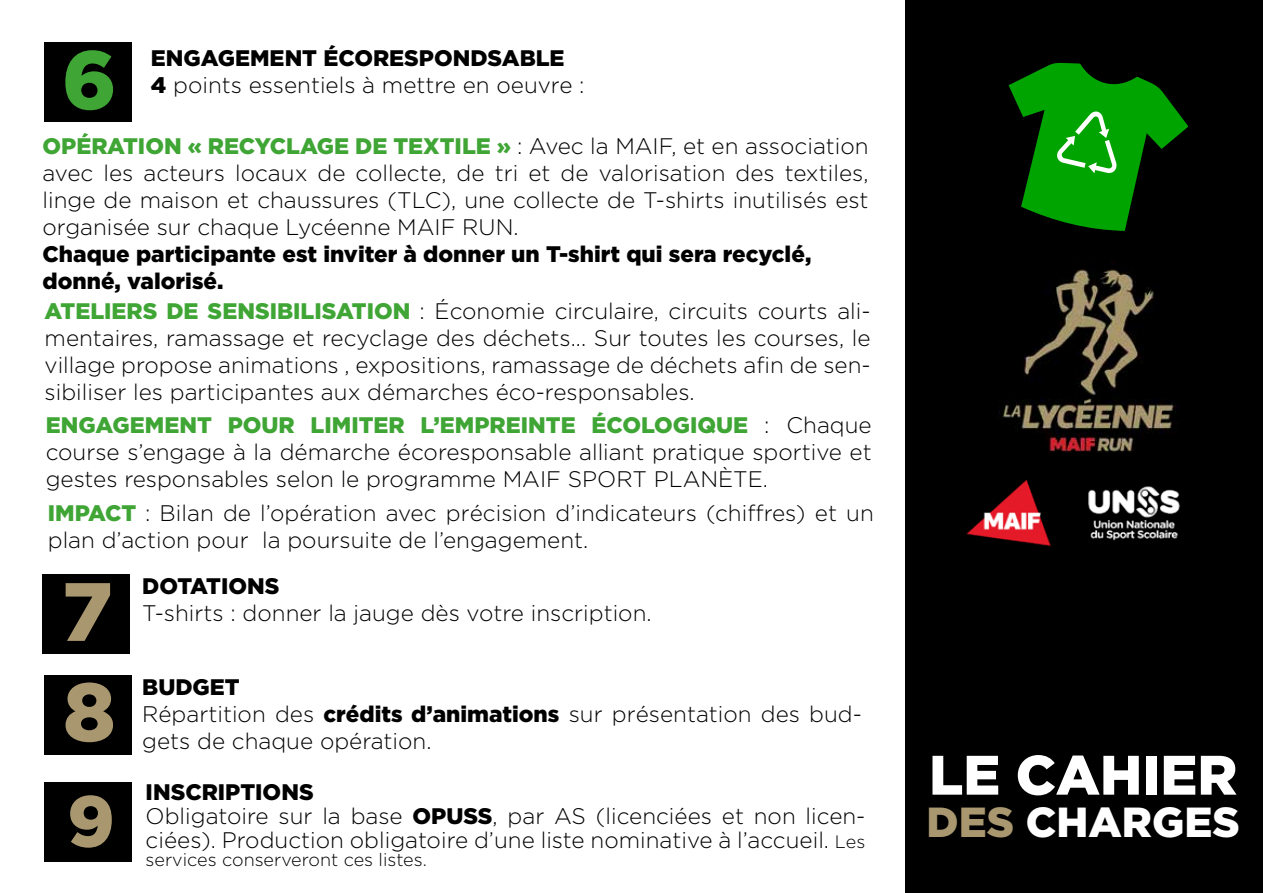
<style>
.page{position:relative;width:1263px;height:893px;background:#fff}
.page>*{position:absolute;margin:0;border:0;box-sizing:border-box;transform-origin:0 0}
.t1{font:900 82.5px/100.4px "Gotham";color:#a9976f}
.t2{font:900 82.5px "Gotham";color:#3fa535}
.t3{font:900 72px "Gotham";color:#a9976f}
.t4{font:900 55.5px "Gotham";color:#fff}
.t5{font:900 42px "Gotham";color:#fff}
.t6{font:300 22.5px/27px "Gotham";color:#000}
.t7{font:900 22.5px/27px "Gotham";color:#000}
.t8{font:300 18px "Gotham";color:#000}
.s1{font-weight:900}
.s2{font-weight:900;color:#3fa535}
.s3{font-size:18px}
.s4{color:#a9976f}
</style>
<div class="page">
<div style="left:906px;top:0;width:357px;height:893px;background:#000"></div>
<div style="left:45px;top:43px;width:87px;height:79px;background:#000"></div>
<div style="left:43px;top:574px;width:87px;height:80px;background:#000"></div>
<div style="left:45px;top:675px;width:87px;height:80px;background:#000"></div>
<div style="left:45px;top:782px;width:87px;height:80px;background:#000"></div>
<img style="left:966px;top:479px;width:85px;height:68px">
<img style="left:1088px;top:486px;width:92px;height:55px">
<svg style="left:1008px;top:62px;width:181px;height:169px"></svg>
<img style="left:999px;top:261px;width:180px;height:192px">
<p class="t6" style="left:151px;top:45px;width:435px"><span class="s1">ENGAGEMENT ÉCORESPONDSABLE<br>4</span> points essentiels à mettre en oeuvre :</p>
<p class="t6" style="left:43px;top:132px;width:827px;text-align:justify"><span class="s2">OPÉRATION « RECYCLAGE DE TEXTILE »</span> : Avec la MAIF, et en association avec les acteurs locaux de collecte, de tri et de valorisation des textiles, linge de maison et chaussures (TLC), une collecte de T-shirts inutilisés est organisée sur chaque Lycéenne MAIF RUN.</p>
<p class="t7" style="left:43px;top:240px;width:770px">Chaque participante est inviter à donner un T-shirt qui sera recyclé, donné, valorisé.</p>
<p class="t6" style="left:45px;top:297px;width:827px;text-align:justify"><span class="s2">ATELIERS DE SENSIBILISATION</span> : Économie circulaire, circuits courts ali&shy;mentaires, ramassage et recyclage des déchets... Sur toutes les courses, le village propose animations , expositions, ramassage de déchets afin de sen&shy;sibiliser les participantes aux démarches éco-responsables.</p>
<p class="t6" style="left:46px;top:412px;width:828px;text-align:justify"><span class="s2">ENGAGEMENT POUR LIMITER L’EMPREINTE ÉCOLOGIQUE</span> : Chaque course s’engage à la démarche écoresponsable alliant pratique sportive et gestes responsables selon le programme MAIF SPORT PLANÈTE.</p>
<h1 class="t2" style="left:62px;top:32px;width:56px">6</h1>
<p class="t6" style="left:48px;top:499px;width:827px"><span class="s2">IMPACT</span> : Bilan de l’opération avec précision d’indicateurs (chiffres) et un plan d’action pour la poursuite de l’engagement.</p>
<h1 class="t1" style="left:62px;top:559px;width:55px">7<br>8</h1>
<h2 class="t3" style="left:67px;top:780px;width:49px">9</h2>
<p class="t7" style="left:142px;top:572px;width:139px">DOTATIONS</p>
<p class="t6" style="left:142px;top:599px;width:511px">T-shirts : donner la jauge dès votre inscription.</p>
<p class="t6" style="left:142px;top:673px;width:721px"><span class="s1">BUDGET<br></span>Répartition des <span class="s1">crédits d’animations</span> sur présentation des bud&shy;gets de chaque opération.</p>
<p class="t6" style="left:146px;top:780px;width:721px;line-height:24px"><span class="s1">INSCRIPTIONS<br></span>Obligatoire sur la base <span class="s1">OPUSS</span>, par AS (licenciées et non licen&shy;ciées). Production obligatoire d’une liste nominative à l’accueil. <span class="s3">Les</span></p>
<p class="t8" style="left:146px;top:850px;width:283px">services conserveront ces listes.</p>
<h3 class="t4" style="left:929px;top:743px;width:310px">LE CAHIER</h3>
<h3 class="t5" style="left:927px;top:797px;width:315px"><span class="s4">DES</span> CHARGES</h3>
</div>
